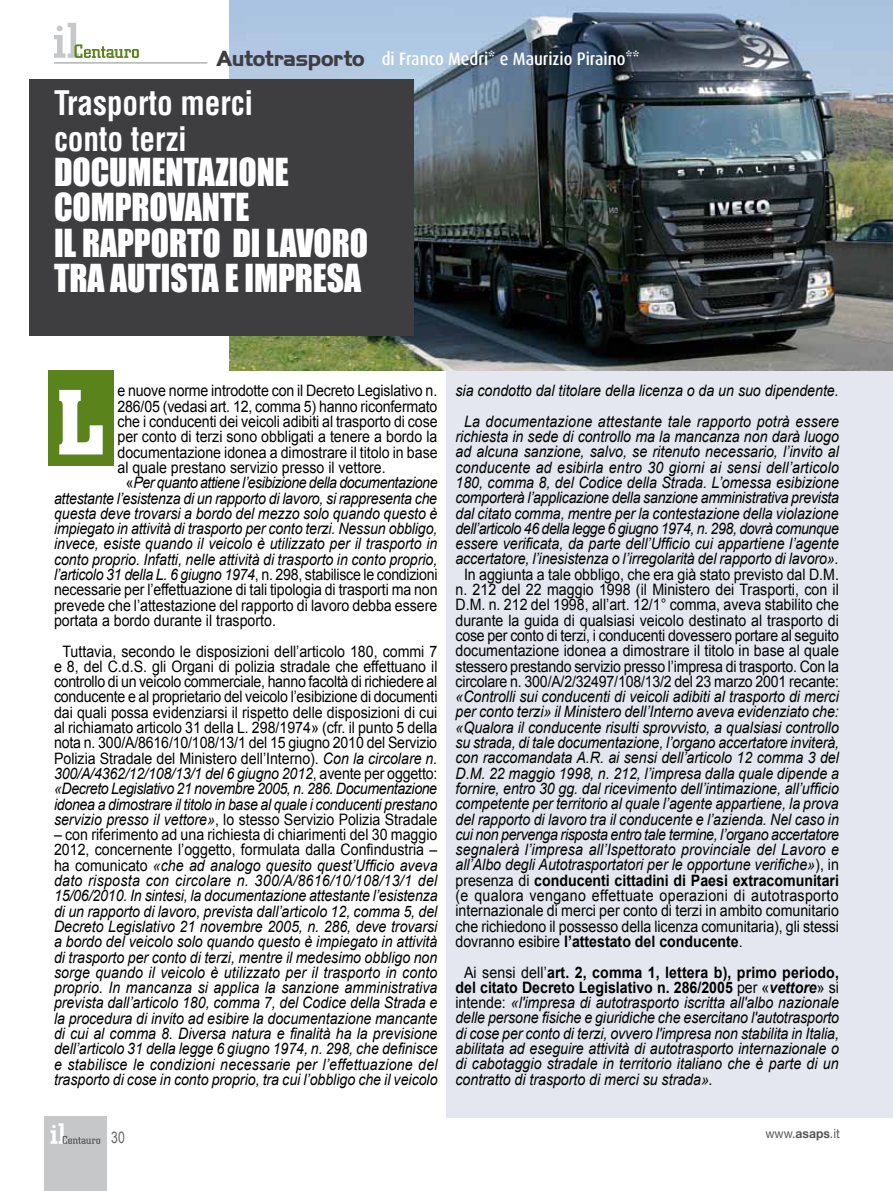
<style>
.page{position:relative;width:893px;height:1191px;background:#fff}
.page>*{position:absolute;margin:0;border:0;box-sizing:border-box;transform-origin:0 0}
.t1{font:35.4px/35.4px "Impact";letter-spacing:-.005em;color:#fff;scale:.95 1}
.t2{font:700 condensed 33px/35.4px "Helvetica LT Std";letter-spacing:-.005em;color:#fff;scale:.95 1}
.t3{font:500 18px "Dax";color:#fff;scale:.9 1}
.t4{font:italic 15.75px/15.3px "Arial";color:#000;text-align:justify;scale:.9 1}
.t5{font:15.75px/15.3px "Arial";color:#000;text-align:center;scale:.9 1}
.t6{font:italic 15.75px "Arial";letter-spacing:-.02em;color:#000;scale:.9 1}
.t7{font:italic 15.75px "Arial";letter-spacing:-.03em;color:#000;scale:.9 1}
.t8{font:15.75px "Arial Narrow";color:#646567;scale:.95 1}
.t9{font:12.75px "Helvetica Neue";color:#58585a;scale:.95 1}
.s1{font-family:"Highland Gothic FLF";font-weight:700;font-size:19.5px;color:#3e3d40}
.s2{font-style:normal}
.s3{font-style:italic}
.s4{font-weight:700;font-style:normal}
.s5{font-weight:700}
</style>
<div class="page">
<svg style="left:54px;top:23px;width:85px;height:35px"></svg>
<div style="left:446px;top:0;width:447px;height:1117px;background:#e4e7ef"></div>
<img style="left:229px;top:0;width:664px;height:370px">
<div style="left:29px;top:80px;width:384px;height:256px;background:#3e3d40"></div>
<hr style="left:54px;top:62px;width:153px;height:2px;background:#b1b3b4">
<div style="left:45px;top:1116px;width:62px;height:75px;background:#c6c7c8"></div>
<svg style="left:51px;top:1123px;width:49px;height:20px"></svg>
<div style="left:48px;top:370px;width:65px;height:96px;background:#5b831b"></div>
<svg style="left:59px;top:390px;width:44px;height:64px"></svg>
<p class="t3" style="left:216px;top:49px;width:472px"><span class="s1">Autotrasporto</span> di Franco Medri* e Maurizio Piraino**</p>
<h2 class="t2" style="left:54px;top:85px;width:211px">Trasporto merci conto terzi</h2>
<h1 class="t1" style="left:54px;top:153px;width:332px">DOCUMENTAZIONE<br>COMPROVANTE<br>IL RAPPORTO DI LAVORO<br>TRA AUTISTA E IMPRESA</h1>
<p class="t5" style="left:117px;top:383px;width:357px">e nuove norme introdotte con il Decreto Legislativo n.</p>
<p class="t5" style="left:117px;top:399px;width:357px">286/05 (vedasi art. 12, comma 5) hanno riconfermato</p>
<p class="t5" style="left:117px;top:414px;width:357px">che i conducenti dei veicoli adibiti al trasporto di cose</p>
<p class="t5" style="left:117px;top:429px;width:357px">per conto di terzi sono obbligati a tenere a bordo la</p>
<p class="t5" style="left:117px;top:444px;width:357px">documentazione idonea a dimostrare il titolo in base</p>
<p class="t5" style="left:117px;top:460px;width:300px">al quale prestano servizio presso il vettore.</p>
<p class="t7" style="left:126px;top:472px;width:348px"><span class="s2">«</span>Per quanto attiene l’esibizione della documentazione</p>
<p class="t4" style="left:54px;top:490px;width:427px">attestante l’esistenza di un rapporto di lavoro, si rappresenta che</p>
<p class="t4" style="left:54px;top:506px;width:428px">questa deve trovarsi a bordo del mezzo solo quando questo è</p>
<p class="t4" style="left:54px;top:521px;width:427px">impiegato in attività di trasporto per conto terzi. Nessun obbligo,</p>
<p class="t4" style="left:54px;top:536px;width:427px">invece, esiste quando il veicolo è utilizzato per il trasporto in</p>
<p class="t4" style="left:54px;top:552px;width:427px">conto proprio. Infatti, nelle attività di trasporto in conto proprio,</p>
<p class="t6" style="left:54px;top:564px;width:428px">l’articolo 31 della L. 6 giugno 1974<span class="s2">, n. 298, stabilisce le condizioni</span></p>
<p class="t5" style="left:54px;top:582px;width:428px">necessarie per l’effettuazione di tali tipologia di trasporti ma non</p>
<p class="t5" style="left:54px;top:597px;width:427px">prevede che l’attestazione del rapporto di lavoro debba essere</p>
<p class="t5" style="left:54px;top:613px;width:248px">portata a bordo durante il trasporto.</p>
<p class="t5" style="left:54px;top:643px;width:428px">Tuttavia, secondo le disposizioni dell’articolo 180, commi 7 e 8, del C.d.S. gli Organi di polizia stradale che effettuano il controllo di un veicolo commerciale, hanno facoltà di richiedere al conducente e al proprietario del veicolo l’esibizione di documenti dai quali possa evidenziarsi il rispetto delle disposizioni di cui al richiamato articolo 31 della L. 298/1974» (cfr. il punto 5 della nota n. 300/A/8616/10/108/13/1 del 15 giugno 2010 del Servizio Polizia Stradale del Ministero dell’Interno). <span class="s3">Con la circolare n.<br>300/A/4362/12/108/13/1 del 6 giugno 2012</span>, avente per oggetto: <span class="s3">«Decreto Legislativo 21 novembre 2005, n. 286. Documentazione idonea a dimostrare il titolo in base al quale i conducenti prestano servizio presso il vettore»</span>, lo stesso Servizio Polizia Stradale</p>
<p class="t4" style="left:54px;top:827px;width:428px"><span class="s2">– con riferimento ad una richiesta di chiarimenti del 30 maggio 2012, concernente l’oggetto, formulata dalla Confindustria – ha comunicato</span> «che ad analogo quesito quest’Ufficio aveva dato risposta con circolare n. 300/A/8616/10/108/13/1 del 15/06/2010. In sintesi, la documentazione attestante l’esistenza di un rapporto di lavoro, prevista dall’articolo 12, comma 5, del Decreto Legislativo 21 novembre 2005, n. 286, deve trovarsi a bordo del veicolo solo quando questo è impiegato in attività di trasporto per conto di terzi, mentre il medesimo obbligo non sorge quando il veicolo è utilizzato per il trasporto in conto proprio. In mancanza si applica la sanzione amministrativa prevista dall’articolo 180, comma 7, del Codice della Strada e la procedura di invito ad esibire la documentazione mancante di cui al comma 8. Diversa natura e finalità ha la previsione dell’articolo 31 della legge 6 giugno 1974, n. 298, che definisce e stabilisce le condizioni necessarie per l’effettuazione del trasporto di cose in conto proprio, tra cui l’obbligo che il veicolo</p>
<p class="t8" style="left:111px;top:1125px;width:16px">30</p>
<p class="t4" style="left:455px;top:375px;width:428px;line-height:30.6px;text-align:center">sia condotto dal titolare della licenza o da un suo dipendente.<br>La documentazione attestante tale rapporto potrà essere</p>
<p class="t4" style="left:455px;top:429px;width:428px">richiesta in sede di controllo ma la mancanza non darà luogo ad alcuna sanzione, salvo, se ritenuto necessario, l’invito al conducente ad esibirla entro 30 giorni ai sensi dell’articolo 180, comma 8, del Codice della Strada. L’omessa esibizione comporterà l’applicazione della sanzione amministrativa prevista dal citato comma, mentre per la contestazione della violazione dell’articolo 46 della legge 6 giugno 1974, n. 298, dovrà comunque essere verificata, da parte dell’Ufficio cui appartiene l’agente accertatore, l’inesistenza o l’irregolarità del rapporto di lavoro».</p>
<p class="t5" style="left:455px;top:567px;width:428px">In aggiunta a tale obbligo, che era già stato previsto dal D.M. n. 212 del 22 maggio 1998 (il Ministero dei Trasporti, con il D.M. n. 212 del 1998, all’art. 12/1° comma, aveva stabilito che durante la guida di qualsiasi veicolo destinato al trasporto di cose per conto di terzi, i conducenti dovessero portare al seguito documentazione idonea a dimostrare il titolo in base al quale stessero prestando servizio presso l’impresa di trasporto. Con la circolare n. 300/A/2/32497/108/13/2 del 23 marzo 2001 recante:</p>
<p class="t4" style="left:455px;top:689px;width:428px">«Controlli sui conducenti di veicoli adibiti al trasporto di merci per conto terzi» il Ministero dell’Interno aveva evidenziato che: «Qualora il conducente risulti sprovvisto, a qualsiasi controllo su strada, di tale documentazione, l’organo accertatore inviterà, con raccomandata A.R. ai sensi dell’articolo 12 comma 3 del D.M. 22 maggio 1998, n. 212, l’impresa dalla quale dipende a fornire, entro 30 gg. dal ricevimento dell’intimazione, all’ufficio competente per territorio al quale l’agente appartiene, la prova del rapporto di lavoro tra il conducente e l’azienda. Nel caso in cui non pervenga risposta entro tale termine, l’organo accertatore segnalerà l’impresa all’Ispettorato provinciale del Lavoro e all’Albo degli Autotrasportatori per le opportune verifiche»<span class="s2">), in presenza di</span> <span class="s4">conducenti cittadini di Paesi extracomunitari </span><span class="s2">(e qualora vengano effettuate operazioni di autotrasporto internazionale di merci per conto di terzi in ambito comunitario che richiedono il possesso della licenza comunitaria), gli stessi dovranno esibire</span> <span class="s4">l’attestato del conducente</span><span class="s2">.</span></p>
<p class="t4" style="left:455px;top:964px;width:428px;text-indent:8px"><span class="s2">Ai sensi dell’</span><span class="s4">art. 2, comma 1, lettera b), primo periodo, del citato Decreto Legislativo n. 286/2005</span> <span class="s2">per «</span><span class="s5">vettore</span><span class="s2">» si intende:</span> «l'impresa di autotrasporto iscritta all'albo nazionale delle persone fisiche e giuridiche che esercitano l'autotrasporto di cose per conto di terzi, ovvero l'impresa non stabilita in Italia, abilitata ad eseguire attività di autotrasporto internazionale o di cabotaggio stradale in territorio italiano che è parte di un contratto di trasporto di merci su strada».</p>
<p class="t9" style="left:765px;top:1126px;width:80px">www.<span class="s5">asaps</span>.it</p>
</div>
